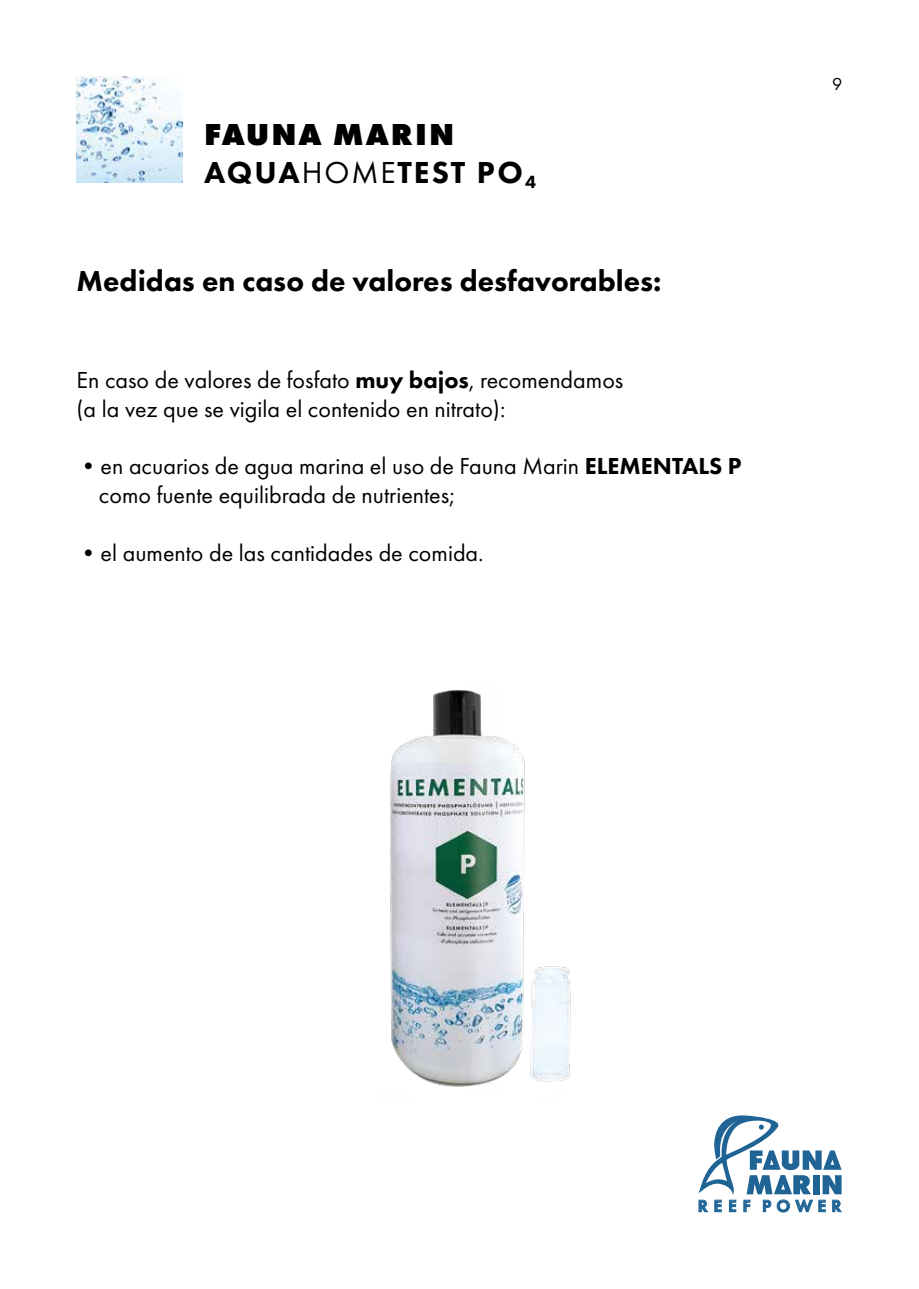
<style>
.page{position:relative;width:919px;height:1289px;background:#fff}
.page>*{position:absolute;margin:0;border:0;box-sizing:border-box;transform-origin:0 0}
.t1{font:800 31.5px/37.8px "Futura PT";letter-spacing:.06em;color:#000}
.t2{font:800 30px "Futura PT";color:#000}
.t3{font:24px/28.8px "Futura PT";color:#000}
.t4{font:18px "Futura PT";color:#000}
.t5{font:600 17.25px "Futura PT";letter-spacing:.31em;color:#206496}
.s1{font-style:inherit}
.s2{font-weight:400}
.s3{font-weight:800}
</style>
<div class="page">
<svg style="left:698px;top:1115px;width:143px;height:79px"></svg>
<img style="left:77px;top:77px;width:106px;height:106px">
<img style="left:390px;top:690px;width:181px;height:397px">
<h1 class="t1" style="left:204px;top:115px;width:333px">FAUNA MARIN<br><span class="s1">AQUA</span><span class="s2">HOME</span><span class="s1">TEST PO</span><sub>4</sub></h1>
<p class="t2" style="left:77px;top:262px;width:586px">Medidas en caso de valores desfavorables:</p>
<p class="t3" style="left:77px;top:365px;width:548px">En caso de valores de fosfato <span class="s3">muy bajos</span>, recomendamos (a la vez que se vigila el contenido en nitrato):</p>
<p class="t3" style="left:99px;top:452px;width:644px;text-indent:-22px">•en acuarios de agua marina el uso de Fauna Marin <span class="s3">ELEMENTALS P </span>como fuente equilibrada de nutrientes;</p>
<p class="t3" style="left:77px;top:538px;width:408px">•el aumento de las cantidades de comida.</p>
<p class="t4" style="left:832px;top:74px;width:12px">9</p>
<p class="t5" style="left:697px;top:1195px;width:145px">REEF POWER</p>
</div>
